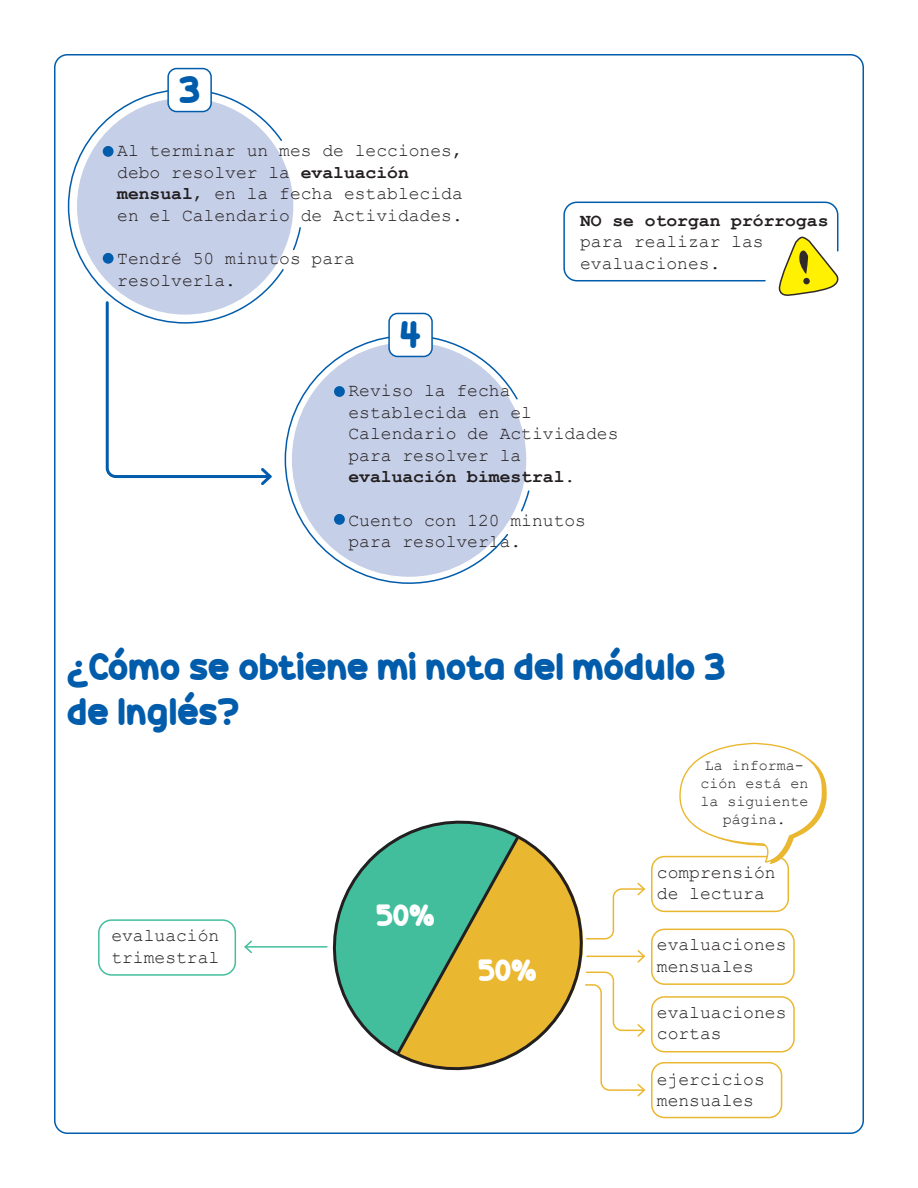
<style>
.page{position:relative;width:918px;height:1188px;background:#fff}
.page>*{position:absolute;margin:0;border:0;box-sizing:border-box;transform-origin:0 0}
.t1{font:37.5px "Candy Beans";letter-spacing:.015em;color:#015cab}
.t2{font:30px "Candy Beans";color:#fff}
.t3{font:18px/21.6px "Courier New";color:#231f20}
.t4{font:15px/18px "Courier New";color:#231f20;text-align:center}
.s1{font-weight:700}
</style>
<div class="page">
<svg style="left:105px;top:324px;width:167px;height:161px"></svg>
<svg style="left:563px;top:201px;width:276px;height:95px"></svg>
<div style="left:651px;top:856px;width:138px;height:56px;border:2px solid #eab730;border-radius:13px"></div>
<svg style="left:679px;top:743px;width:148px;height:194px"></svg>
<div style="left:651px;top:929px;width:144px;height:56px;border:2px solid #eab730;border-radius:13px"></div>
<div style="left:651px;top:996px;width:144px;height:56px;border:2px solid #eab730;border-radius:13px"></div>
<div style="left:98px;top:919px;width:138px;height:57px;border:2px solid #43be9d;border-radius:13px"></div>
<div style="left:651px;top:1062px;width:131px;height:56px;border:2px solid #eab730;border-radius:13px"></div>
<svg style="left:599px;top:882px;width:47px;height:58px"></svg>
<hr style="left:245px;top:946px;width:82px;height:2px;background:#43be9d">
<svg style="left:244px;top:940px;width:9px;height:14px"></svg>
<hr style="left:587px;top:956px;width:57px;height:1px;background:#eab730">
<svg style="left:636px;top:950px;width:10px;height:13px"></svg>
<svg style="left:599px;top:971px;width:47px;height:126px"></svg>
<svg style="left:284px;top:336px;width:235px;height:248px"></svg>
<div style="left:389px;top:313px;width:43px;height:43px;background:#fff;border-radius:9px"></div>
<div style="left:388px;top:313px;width:45px;height:44px;border:2px solid #015cab;border-radius:9px"></div>
<svg style="left:520px;top:489px;width:10px;height:23px"></svg>
<svg style="left:67px;top:90px;width:218px;height:234px"></svg>
<svg style="left:293px;top:227px;width:8px;height:24px"></svg>
<div style="left:168px;top:69px;width:43px;height:43px;background:#fff;border-radius:9px"></div>
<div style="left:167px;top:68px;width:45px;height:44px;border:2px solid #015cab;border-radius:9px"></div>
<svg style="left:320px;top:820px;width:276px;height:251px"></svg>
<svg style="left:395px;top:834px;width:126px;height:222px;background:#8fb566"></svg>
<p class="t1" style="left:180px;top:65px;width:22px">3</p>
<p class="t3" style="left:117px;top:139px;width:347px">Al terminar un mes de lecciones, debo resolver la <span class="s1">evaluación mensual</span>, en la fecha establecida en el Calendario de Actividades.</p>
<p class="t3" style="left:117px;top:247px;width:239px">Tendré 50 minutos para</p>
<p class="t3" style="left:117px;top:269px;width:120px">resolverla.</p>
<p class="t1" style="left:401px;top:310px;width:22px">4</p>
<p class="t3" style="left:580px;top:209px;width:250px"><span class="s1">NO se otorgan prórrogas </span>para realizar las evaluaciones.</p>
<p class="t3" style="left:348px;top:379px;width:272px">Reviso la fecha establecida en el<br>Calendario de Actividades para resolver la <span class="s1">evaluación bimestral</span>.</p>
<p class="t3" style="left:348px;top:509px;width:239px">Cuento con 120 minutos para resolverla.</p>
<p class="t1" style="left:68px;top:642px;width:660px">¿Cómo se obtiene mi nota del módulo 3</p>
<p class="t1" style="left:68px;top:687px;width:174px">de Inglés?</p>
<p class="t3" style="left:111px;top:924px;width:110px">evaluación</p>
<p class="t3" style="left:111px;top:946px;width:110px">trimestral</p>
<p class="t2" style="left:377px;top:896px;width:60px">50%</p>
<p class="t2" style="left:479px;top:951px;width:60px">50%</p>
<p class="t4" style="left:700px;top:756px;width:109px">La informa&shy;ción está en la siguiente página.</p>
<p class="t3" style="left:657px;top:861px;width:120px">comprensión de lectura</p>
<p class="t3" style="left:657px;top:933px;width:131px">evaluaciones mensuales</p>
<p class="t3" style="left:657px;top:1001px;width:131px">evaluaciones cortas</p>
<p class="t3" style="left:657px;top:1068px;width:109px">ejercicios mensuales</p>
</div>
